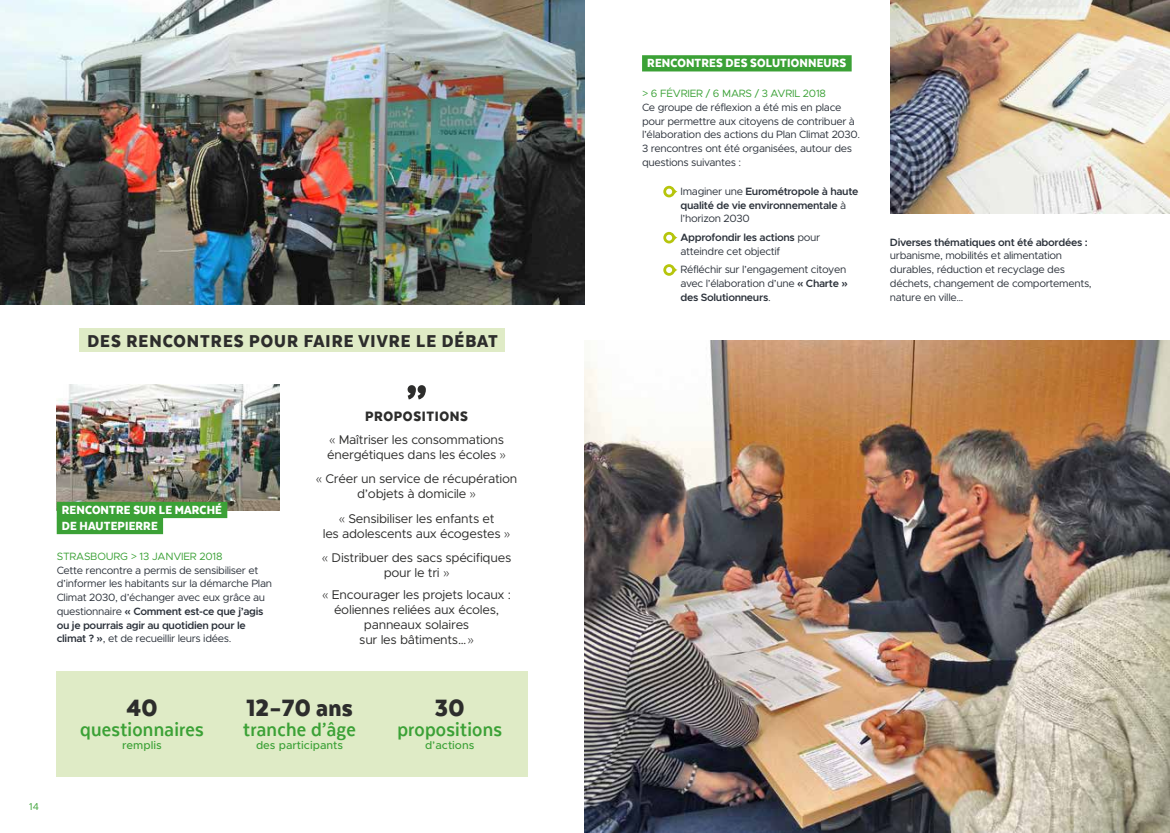
<style>
.page{position:relative;width:1170px;height:833px;background:#fff}
.page>*{position:absolute;margin:0;border:0;box-sizing:border-box;transform-origin:0 0}
.t1{font:900 52.25px "Texta Narrow";color:#2d2d2c}
.t2{font:900 27.5px "Texta Narrow";letter-spacing:.01em;color:#2d2d2c}
.t3{font:700 22.5px "Texta Narrow";letter-spacing:.01em;color:#3ba136}
.t4{font:900 20px "Texta Narrow";letter-spacing:.05em;color:#2d2d2c}
.t5{font:900 15.88px "Texta Narrow";letter-spacing:.04em;color:#2d2d2c}
.t6{font:900 13.75px/16px "Texta Narrow";letter-spacing:.01em;color:#fff}
.t7{font:12.62px/15px "Metropolis";letter-spacing:-.02em;color:#2d2d2c;text-align:center}
.t8{font:500 11.25px "Metropolis";color:#3ba136}
.t9{font:10.62px/13.8px "Metropolis";letter-spacing:-.03em;color:#2c323b}
.t10{font:600 10.62px/13.8px "Metropolis";letter-spacing:-.03em;color:#2c323b}
.t11{font:10.62px "Metropolis";letter-spacing:-.02em;color:#3ba136}
.t12{font:10px "Metropolis";color:#3ba136}
.s1{font-family:"Gotham";font-weight:500}
.s2{font-weight:600}
.s3{font-family:"Gotham";font-weight:300}
.s4{font-weight:400}
</style>
<div class="page">
<img style="left:0;top:0;width:585px;height:305px">
<div style="left:80px;top:328px;width:425px;height:24px;background:#dfebc6"></div>
<div style="left:57px;top:671px;width:471px;height:105px;background:#dfebc6"></div>
<img style="left:56px;top:384px;width:224px;height:126px">
<div style="left:57px;top:502px;width:170px;height:16px;background:#3ba136"></div>
<div style="left:57px;top:518px;width:106px;height:16px;background:#3ba136"></div>
<div style="left:642px;top:55px;width:209px;height:16px;background:#3ba136"></div>
<svg style="left:663px;top:186px;width:15px;height:11px"></svg>
<svg style="left:663px;top:232px;width:15px;height:11px"></svg>
<svg style="left:663px;top:264px;width:15px;height:12px"></svg>
<img style="left:890px;top:0;width:279px;height:214px">
<img style="left:585px;top:340px;width:584px;height:493px">
<h3 class="t4" style="left:87px;top:330px;width:412px">DES RENCONTRES POUR FAIRE VIVRE LE DÉBAT</h3>
<p class="t6" style="left:62px;top:502px;width:162px">RENCONTRE SUR LE MARCHÉ<br>DE HAUTEPIERRE</p>
<p class="t11" style="left:57px;top:549px;width:167px">STRASBOURG &gt; 13 JANVIER 2018</p>
<p class="t9" style="left:57px;top:563px;width:217px">Cette rencontre a permis de sensibiliser et d’informer les habitants sur la démarche Plan Climat 2030, d’échanger avec eux grâce au questionnaire <span class="s1">«</span> <span class="s2">Comment est-ce que j’agis ou je pourrais agir au quotidien pour le climat ?</span> <span class="s1">»</span>, et de recueillir leurs idées.</p>
<h1 class="t1" style="left:406px;top:373px;width:23px">”</h1>
<h3 class="t5" style="left:365px;top:408px;width:105px">PROPOSITIONS</h3>
<p class="t7" style="left:327px;top:431px;width:180px;text-align:left"><span class="s3">«</span> Maîtriser les consommations énergétiques dans les écoles <span class="s3">»</span></p>
<p class="t7" style="left:316px;top:471px;width:203px"><span class="s3">«</span> Créer un service de récupération d’objets à domicile <span class="s3">»</span></p>
<p class="t7" style="left:323px;top:511px;width:189px"><span class="s3">«</span> Sensibiliser les enfants et<br>les adolescents aux écogestes <span class="s3">»</span></p>
<p class="t7" style="left:322px;top:550px;width:191px"><span class="s3">«</span> Distribuer des sacs spécifiques pour le tri <span class="s3">»</span></p>
<p class="t7" style="left:322px;top:587px;width:190px"><span class="s3">«</span> Encourager les projets locaux : éoliennes reliées aux écoles, panneaux solaires<br>sur les bâtiments…<span class="s3">»</span></p>
<p class="t12" style="left:29px;top:800px;width:11px">14</p>
<h2 class="t2" style="left:126px;top:693px;width:33px">40</h2>
<h3 class="t3" style="left:80px;top:717px;width:125px">questionnaires</h3>
<p class="t8" style="left:122px;top:738px;width:41px">remplis</p>
<h2 class="t2" style="left:246px;top:693px;width:108px">12-70 ans</h2>
<h3 class="t3" style="left:243px;top:717px;width:114px">tranche d’âge</h3>
<p class="t8" style="left:256px;top:738px;width:89px">des participants</p>
<h2 class="t2" style="left:435px;top:693px;width:31px">30</h2>
<h3 class="t3" style="left:397px;top:717px;width:106px">propositions</h3>
<p class="t8" style="left:425px;top:738px;width:51px">d’actions</p>
<p class="t6" style="left:647px;top:55px;width:200px">RENCONTRES DES SOLUTIONNEURS</p>
<p class="t11" style="left:642px;top:87px;width:185px">&gt; 6 FÉVRIER / 6 MARS / 3 AVRIL 2018</p>
<p class="t9" style="left:642px;top:100px;width:220px">Ce groupe de réflexion a été mis en place pour permettre aux citoyens de contribuer à l’élaboration des actions du Plan Climat 2030.<br>3 rencontres ont été organisées, autour des questions suivantes :</p>
<p class="t10" style="left:680px;top:184px;width:179px"><span class="s4">Imaginer une</span> Eurométropole à haute qualité de vie environnementale <span class="s4">à l’horizon 2030</span></p>
<p class="t9" style="left:680px;top:230px;width:141px"><span class="s2">Approfondir les actions</span> pour atteindre cet objectif</p>
<p class="t9" style="left:680px;top:262px;width:169px">Réfléchir sur l’engagement citoyen avec l’élaboration d’une <span class="s1">«</span> <span class="s2">Charte</span> <span class="s1">» </span><span class="s2">des Solutionneurs</span>.</p>
<p class="t10" style="left:889px;top:235px;width:199px">Diverses thématiques ont été abordées :</p>
<p class="t9" style="left:889px;top:249px;width:203px">urbanisme, mobilités et alimentation durables, réduction et recyclage des déchets, changement de comportements, nature en ville…</p>
</div>
